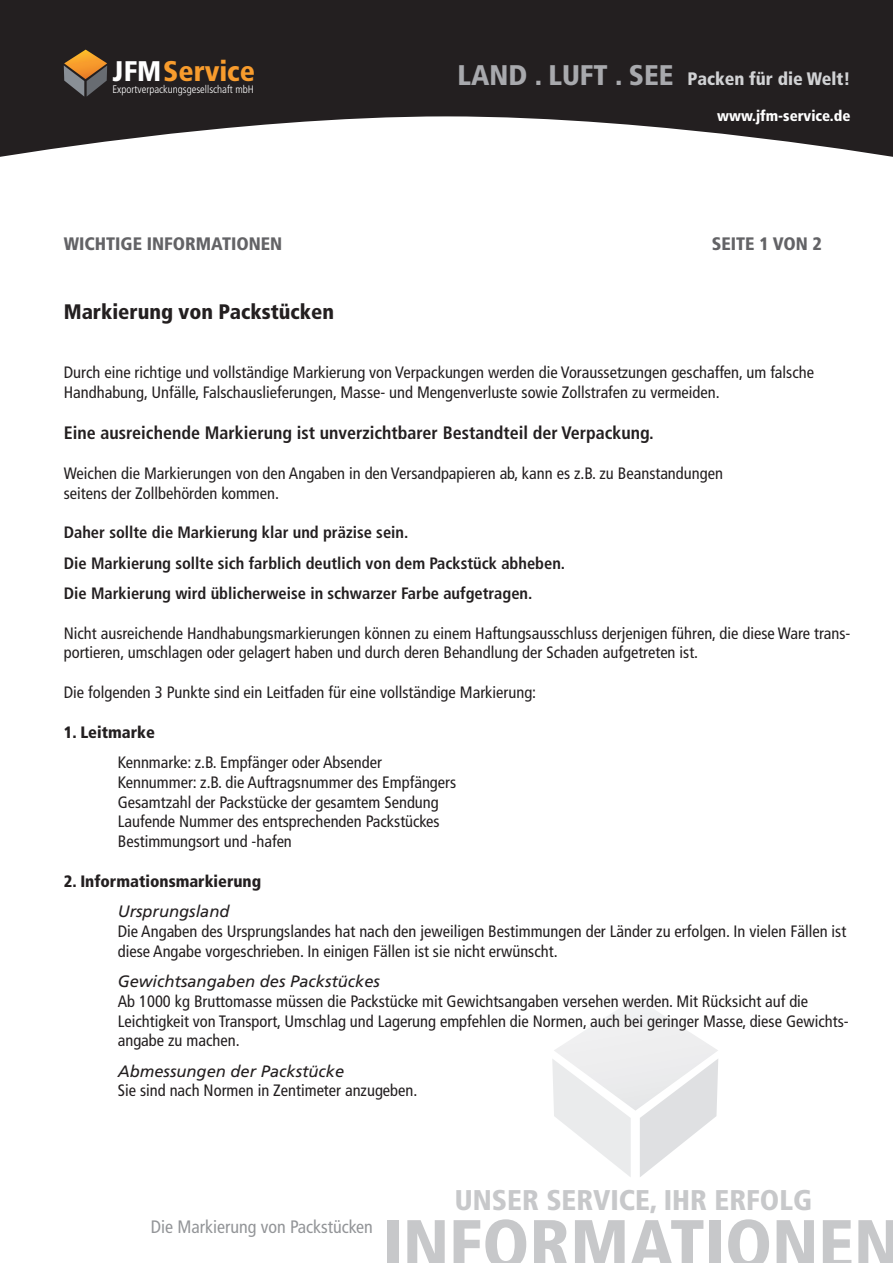
<style>
.page{position:relative;width:893px;height:1263px;background:#fff}
.page>*{position:absolute;margin:0;border:0;box-sizing:border-box;transform-origin:0 0}
.t1{font:900 condensed 69px "Frutiger";color:#c7c8ca}
.t2{font:900 condensed 28.5px "Frutiger";color:#c7c8ca}
.t3{font:900 condensed 28.35px "Frutiger";color:#f89c2d}
.t4{font:900 condensed 21px "Frutiger";color:#231f20}
.t5{font:700 condensed 18px "Frutiger";color:#231f20}
.t6{font:900 condensed 18px "Frutiger";color:#636366}
.t7{font:900 condensed 18px "Frutiger";color:#d1d2d4}
.t8{font:condensed 18px "Frutiger";color:#939598}
.t9{font:condensed 16.5px/19.8px "Frutiger";color:#231f20}
.t10{font:700 condensed 16.5px/30.3px "Frutiger";color:#231f20}
.t11{font:italic 16.5px "Frutiger";color:#231f20}
.t12{font:900 condensed 16.5px "Frutiger";color:#231f20}
.t13{font:900 condensed 15px "Frutiger";color:#fff}
.t14{font:300 condensed 10.8px "Frutiger";color:#fff}
.s1{color:#fff}
.s2{font-size:28.35px;color:#a8a9ad}
</style>
<div class="page">
<svg style="left:552px;top:998px;width:166px;height:179px"></svg>
<svg style="left:0;top:0;width:893px;height:157px;fill:#231f20"></svg>
<svg style="left:64px;top:50px;width:43px;height:47px;background:#7f6241"></svg>
<h3 class="t3" style="left:113px;top:54px;width:144px"><span class="s1">jFm</span>Service</h3>
<p class="t14" style="left:112px;top:83px;width:143px">Exportverpackungsgesellschaft mbH</p>
<p class="t7" style="left:457px;top:68px;width:395px"><span class="s2">LAND . LUFT . SEE</span> Packen für die Welt!</p>
<p class="t13" style="left:717px;top:107px;width:135px">www.jfm-service.de</p>
<p class="t6" style="left:64px;top:233px;width:223px">Wichtige Informationense</p>
<p class="t6" style="left:731px;top:233px;width:93px">ite 1 von 2</p>
<p class="t4" style="left:64px;top:299px;width:272px">Markierung von Packstücken</p>
<p class="t9" style="left:64px;top:363px;width:752px">Durch eine richtige und vollständige Markierung von Verpackungen werden die Voraussetzungen geschaffen, um falsche<br>Handhabung, Unfälle, Falschauslieferungen, Masse- und Mengenverluste sowie Zollstrafen zu vermeiden.</p>
<p class="t5" style="left:64px;top:422px;width:591px">Eine ausreichende Markierung ist unverzichtbarer Bestandteil der Verpackung.</p>
<p class="t9" style="left:64px;top:463px;width:661px">Weichen die Markierungen von den Angaben in den Versandpapieren ab, kann es z.B. zu Beanstandungen seitens der Zollbehörden kommen.</p>
<p class="t10" style="left:64px;top:518px;width:503px">Daher sollte die Markierung klar und präzise sein.<br>Die Markierung sollte sich farblich deutlich von dem Packstück abheben.<br>Die Markierung wird üblicherweise in schwarzer Farbe aufgetragen.</p>
<p class="t9" style="left:64px;top:623px;width:788px">Nicht ausreichende Handhabungsmarkierungen können zu einem Haftungsausschluss derjenigen führen, die diese Ware trans&shy;portieren, umschlagen oder gelagert haben und durch deren Behandlung der Schaden aufgetreten ist.</p>
<p class="t9" style="left:64px;top:682px;width:474px">Die folgenden 3 Punkte sind ein Leitfaden für eine vollständige Markierung:</p>
<p class="t12" style="left:64px;top:722px;width:93px">1. Leitmarke</p>
<p class="t9" style="left:118px;top:752px;width:340px">Kennmarke: z.B. Empfänger oder Absender Kennummer: z.B. die Auftragsnummer des Empfängers Gesamtzahl der Packstücke der gesamtem Sendung Laufende Nummer des entsprechenden Packstückes Bestimmungsort und -hafen</p>
<p class="t12" style="left:64px;top:871px;width:199px">2. Informationsmarkierung</p>
<p class="t11" style="left:118px;top:902px;width:113px">Ursprungsland</p>
<p class="t9" style="left:118px;top:921px;width:730px">Die Angaben des Ursprungslandes hat nach den jeweiligen Bestimmungen der Länder zu erfolgen. In vielen Fällen ist diese Angabe vorgeschrieben. In einigen Fällen ist sie nicht erwünscht.</p>
<p class="t11" style="left:118px;top:972px;width:264px">Gewichtsangaben des Packstückes</p>
<p class="t9" style="left:118px;top:991px;width:732px">Ab 1000 kg Bruttomasse müssen die Packstücke mit Gewichtsangaben versehen werden. Mit Rücksicht auf die<br>Leichtigkeit von Transport, Umschlag und Lagerung empfehlen die Normen, auch bei geringer Masse, diese Gewichts&shy;angabe zu machen.</p>
<p class="t11" style="left:118px;top:1061px;width:228px">Abmessungen der Packstücke</p>
<p class="t9" style="left:118px;top:1081px;width:301px">Sie sind nach Normen in Zentimeter anzugeben.</p>
<p class="t8" style="left:151px;top:1216px;width:223px">Die Markierung von Packstücken</p>
<h2 class="t2" style="left:455px;top:1183px;width:18px">unse</h2>
<h2 class="t2" style="left:522px;top:1183px;width:292px">r service, ihr erfolg</h2>
<h1 class="t1" style="left:383px;top:1203px;width:431px">Informationen</h1>
</div>
